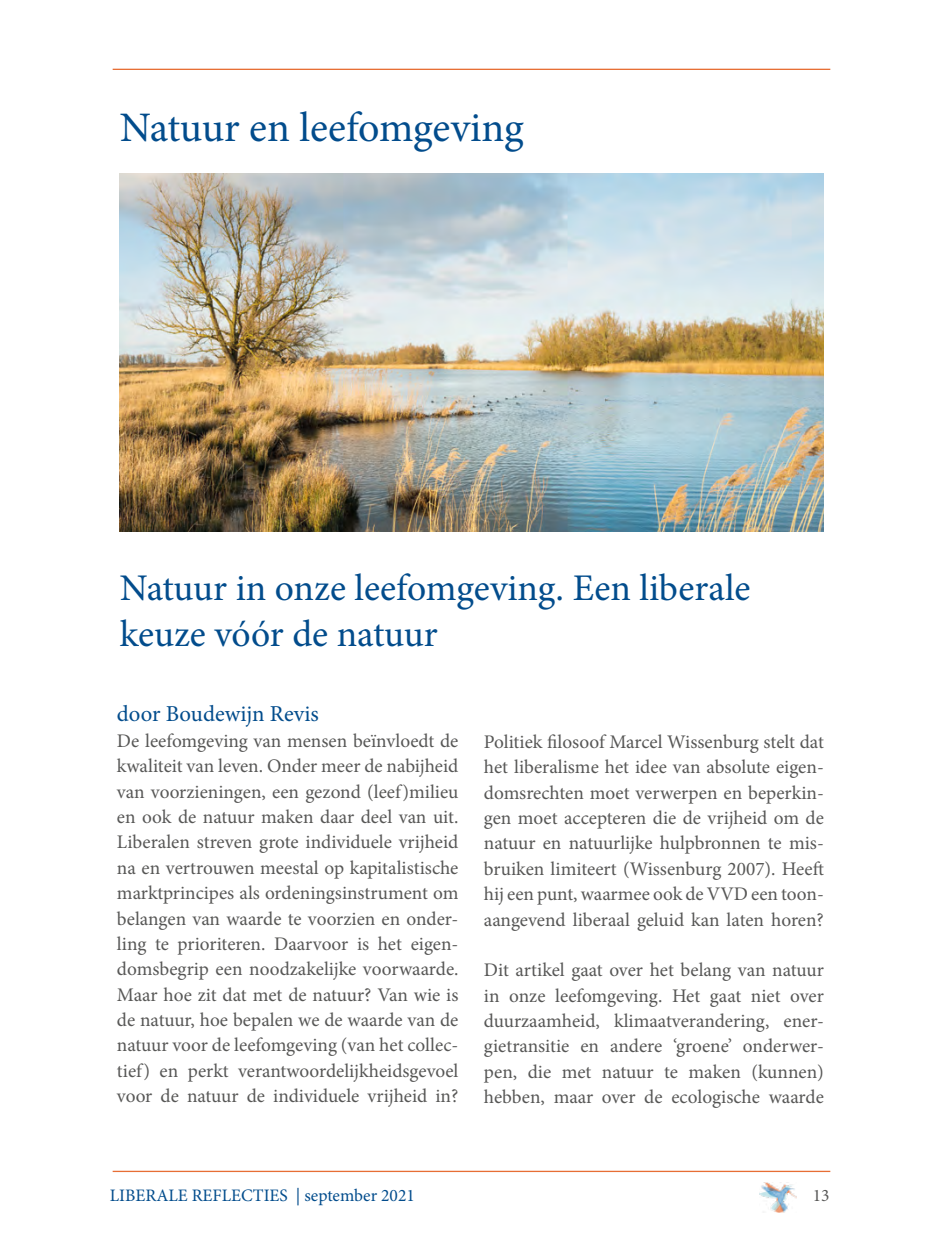
<style>
.page{position:relative;width:943px;height:1241px;background:#fff}
.page>*{position:absolute;margin:0;border:0;box-sizing:border-box;transform-origin:0 0}
.t1{font:42px "Minion Pro";letter-spacing:-.01em;color:#024c8c}
.t2{font:37.62px/45.5px "Minion Pro";color:#024c8c}
.t3{font:22.75px "Minion Pro";color:#024c8c}
.t4{font:19.25px/25.4px "Minion Pro";color:#575756;text-align:justify}
.t5{font:17.5px "Minion Pro";color:#024c8c}
.t6{font:17.5px "Minion Pro";color:#575756}
</style>
<div class="page">
<hr style="left:113px;top:69px;width:717px;height:1px;background:#e76e35">
<hr style="left:113px;top:1170px;width:717px;height:1px;background:#e76e35">
<img style="left:760px;top:1182px;width:36px;height:30px">
<img style="left:120px;top:174px;width:703px;height:358px">
<h1 class="t1" style="left:120px;top:100px;width:405px">Natuur en leefomgeving</h1>
<h2 class="t2" style="left:120px;top:565px;width:632px">Natuur in onze leefomgeving. Een liberale keuze vóór de natuur</h2>
<p class="t3" style="left:117px;top:698px;width:203px">door Boudewijn Revis</p>
<p class="t4" style="left:117px;top:728px;width:343px">De leefomgeving van mensen beïnvloedt de kwaliteit van leven. Onder meer de nabijheid van voorzieningen, een gezond (leef)milieu en ook de natuur maken daar deel van uit.<br>Liberalen streven grote individuele vrijheid na en vertrouwen meestal op kapitalistische marktprincipes als ordeningsinstrument om belangen van waarde te voorzien en onder&shy;ling te prioriteren. Daarvoor is het eigen&shy;domsbegrip een noodzakelijke voorwaarde.<br>Maar hoe zit dat met de natuur? Van wie is de natuur, hoe bepalen we de waarde van de natuur voor de leefomgeving (van het collec&shy;tief) en perkt verantwoordelijkheidsgevoel voor de natuur de individuele vrijheid in?</p>
<p class="t4" style="left:484px;top:729px;width:341px">Politiek filosoof Marcel Wissenburg stelt dat het liberalisme het idee van absolute eigen&shy;domsrechten moet verwerpen en beperkin&shy;gen moet accepteren die de vrijheid om de natuur en natuurlijke hulpbronnen te mis&shy;bruiken limiteert (Wissenburg 2007). Heeft hij een punt, waarmee ook de VVD een toon&shy;aangevend liberaal geluid kan laten horen?</p>
<p class="t4" style="left:484px;top:957px;width:341px">Dit artikel gaat over het belang van natuur in onze leefomgeving. Het gaat niet over duurzaamheid, klimaatverandering, ener&shy;gietransitie en andere ‘groene’ onderwer&shy;pen, die met natuur te maken (kunnen) hebben, maar over de ecologische waarde</p>
<p class="t5" style="left:110px;top:1183px;width:306px">LIBERALE REFLECTIES | september 2021</p>
<p class="t6" style="left:812px;top:1183px;width:18px">13</p>
</div>
